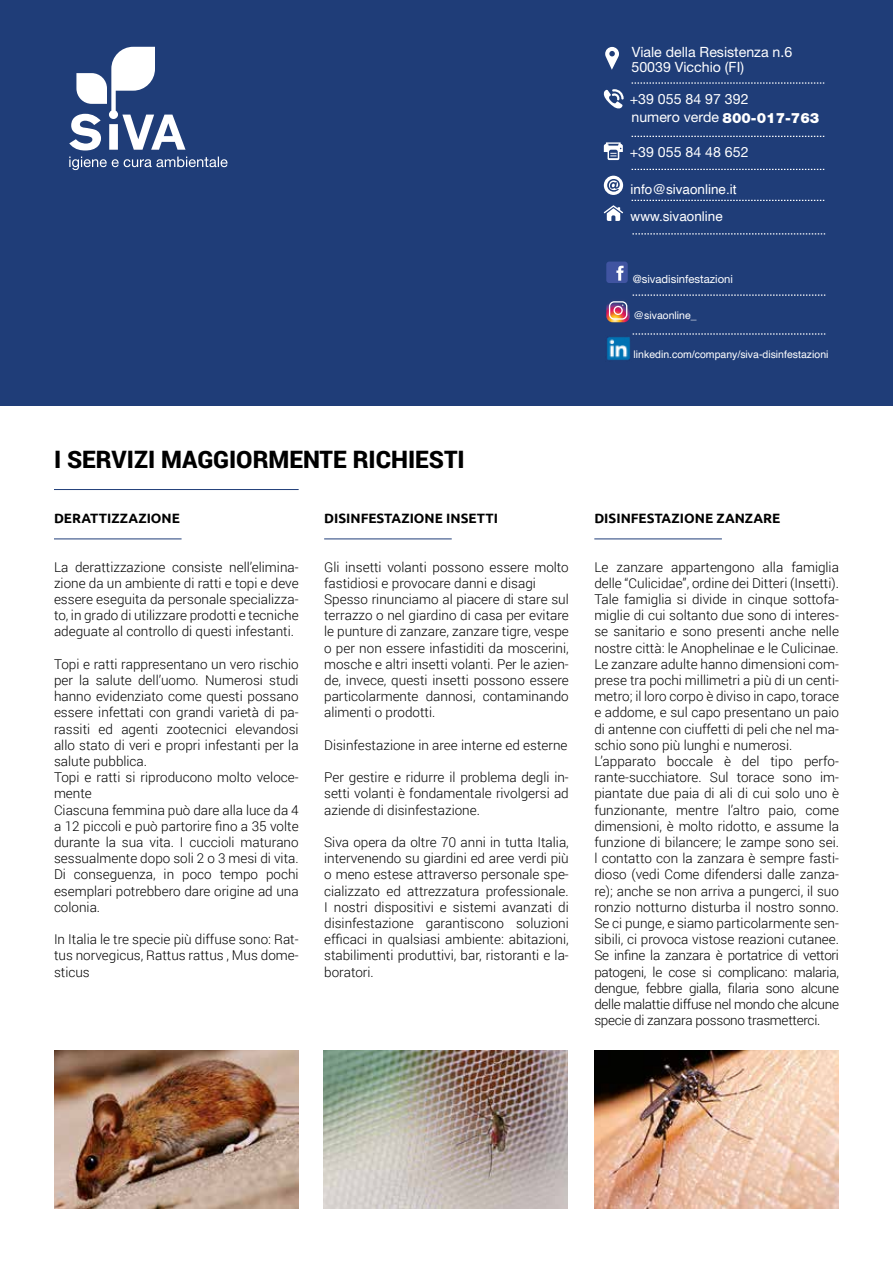
<style>
.page{position:relative;width:893px;height:1263px;background:#fff}
.page>*{position:absolute;margin:0;border:0;box-sizing:border-box;transform-origin:0 0}
.t1{font:900 24px "Roboto";color:#000}
.t2{font:14.1px/15.6px "Helvetica Neue";color:#fff}
.t3{font:300 13.5px/16.2px "Roboto";color:#000;text-align:justify}
.t4{font:700 13.5px "Ubuntu";color:#000}
.t5{font:13.5px/27.6px "Helvetica";color:#fff}
.t6{font:11.25px "Helvetica Neue";color:#fff}
.t7{font:10.5px "Helvetica";color:#fff}
.s1{font-weight:900}
</style>
<div class="page">
<div style="left:0;top:0;width:893px;height:405px;background:#1f3d78"></div>
<svg style="left:69px;top:47px;width:117px;height:103px"></svg>
<svg style="left:69px;top:157px;width:159px;height:13px"></svg>
<svg style="left:604px;top:142px;width:19px;height:18px"></svg>
<svg style="left:603px;top:89px;width:21px;height:20px"></svg>
<svg style="left:604px;top:176px;width:19px;height:19px"></svg>
<svg style="left:605px;top:47px;width:14px;height:23px"></svg>
<svg style="left:603px;top:205px;width:20px;height:16px"></svg>
<svg style="left:632px;top:82px;width:192px;height:2px"></svg>
<svg style="left:632px;top:136px;width:192px;height:1px"></svg>
<svg style="left:632px;top:169px;width:192px;height:1px"></svg>
<svg style="left:632px;top:200px;width:192px;height:1px"></svg>
<div style="left:606px;top:262px;width:22px;height:21px;background:#4054a1;border-radius:3px"></div>
<svg style="left:616px;top:266px;width:8px;height:15px"></svg>
<svg style="left:632px;top:233px;width:193px;height:1px"></svg>
<svg style="left:606px;top:294px;width:219px;height:28px"></svg>
<svg style="left:633px;top:333px;width:192px;height:2px"></svg>
<img style="left:607px;top:337px;width:23px;height:23px">
<hr style="left:54px;top:489px;width:245px;height:1px;background:#1f3d78">
<hr style="left:54px;top:539px;width:128px;height:1px;background:#1f3d78">
<hr style="left:324px;top:539px;width:128px;height:1px;background:#1f3d78">
<hr style="left:594px;top:539px;width:128px;height:1px;background:#1f3d78">
<img style="left:54px;top:1050px;width:245px;height:159px">
<img style="left:323px;top:1050px;width:245px;height:159px">
<img style="left:594px;top:1050px;width:245px;height:159px">
<p class="t2" style="left:631px;top:44px;width:162px">Viale della Resistenza n.6<br>50039 Vicchio (FI)</p>
<p class="t2" style="left:630px;top:91px;width:120px">+39 055 84 97 392</p>
<p class="t2" style="left:631px;top:109px;width:189px">numero verde <span class="s1">800-017-763</span></p>
<p class="t2" style="left:630px;top:144px;width:120px">+39 055 84 48 652</p>
<p class="t5" style="left:631px;top:176px;width:107px">info@sivaonline.it www.sivaonline</p>
<p class="t6" style="left:633px;top:272px;width:102px">@sivadisinfestazioni</p>
<p class="t7" style="left:634px;top:308px;width:65px">@sivaonline_</p>
<p class="t7" style="left:634px;top:346px;width:196px">linkedin.com/company/siva-disinfestazioni</p>
<h1 class="t1" style="left:54px;top:443px;width:412px">I SERVIZI MAGGIORMENTE RICHIESTI</h1>
<p class="t4" style="left:54px;top:510px;width:127px">DERATTIZZAZIONE</p>
<p class="t3" style="left:54px;top:558px;width:246px">La derattizzazione consiste nell’elimina&shy;zione da un ambiente di ratti e topi e deve essere eseguita da personale specializza&shy;to, in grado di utilizzare prodotti e tecniche adeguate al controllo di questi infestanti.</p>
<p class="t3" style="left:54px;top:655px;width:246px;text-align:left">Topi e ratti rappresentano un vero rischio per la salute dell’uomo. Numerosi studi hanno evidenziato come questi possano essere infettati con grandi varietà di pa&shy;rassiti ed agenti zootecnici elevandosi allo stato di veri e propri infestanti per la salute pubblica.<br>Topi e ratti si riproducono molto veloce&shy;mente<br>Ciascuna femmina può dare alla luce da 4 a 12 piccoli e può partorire fino a 35 volte durante la sua vita. I cuccioli maturano sessualmente dopo soli 2 o 3 mesi di vita.<br>Di conseguenza, in poco tempo pochi esemplari potrebbero dare origine ad una colonia.</p>
<p class="t3" style="left:54px;top:931px;width:246px">In Italia le tre specie più diffuse sono: Rat&shy;tus norvegicus, Rattus rattus , Mus dome&shy;sticus</p>
<p class="t4" style="left:324px;top:510px;width:175px">DISINFESTAZIONE INSETTI</p>
<p class="t3" style="left:324px;top:558px;width:246px;text-align:left">Gli insetti volanti possono essere molto fastidiosi e provocare danni e disagi Spesso rinunciamo al piacere di stare sul terrazzo o nel giardino di casa per evitare le punture di zanzare, zanzare tigre, vespe o per non essere infastiditi da moscerini, mosche e altri insetti volanti. Per le azien&shy;de, invece, questi insetti possono essere particolarmente dannosi, contaminando alimenti o prodotti.</p>
<p class="t3" style="left:324px;top:736px;width:245px">Disinfestazione in aree interne ed esterne</p>
<p class="t3" style="left:324px;top:769px;width:246px">Per gestire e ridurre il problema degli in&shy;setti volanti è fondamentale rivolgersi ad aziende di disinfestazione.</p>
<p class="t3" style="left:324px;top:833px;width:246px">Siva opera da oltre 70 anni in tutta Italia, intervenendo su giardini ed aree verdi più o meno estese attraverso personale spe&shy;cializzato ed attrezzatura professionale.<br>I nostri dispositivi e sistemi avanzati di disinfestazione garantiscono soluzioni efficaci in qualsiasi ambiente: abitazioni, stabilimenti produttivi, bar, ristoranti e la&shy;boratori.</p>
<p class="t4" style="left:594px;top:510px;width:188px">DISINFESTAZIONE ZANZARE</p>
<p class="t3" style="left:594px;top:558px;width:246px;text-align:left">Le zanzare appartengono alla famiglia delle “Culicidae”, ordine dei Ditteri (Insetti).<br>Tale famiglia si divide in cinque sottofa&shy;miglie di cui soltanto due sono di interes&shy;se sanitario e sono presenti anche nelle nostre città: le Anophelinae e le Culicinae.<br>Le zanzare adulte hanno dimensioni com&shy;prese tra pochi millimetri a più di un centi&shy;metro; il loro corpo è diviso in capo, torace e addome, e sul capo presentano un paio di antenne con ciuffetti di peli che nel ma&shy;schio sono più lunghi e numerosi.<br>L’apparato boccale è del tipo perfo&shy;rante-succhiatore. Sul torace sono im&shy;piantate due paia di ali di cui solo uno è funzionante, mentre l’altro paio, come dimensioni, è molto ridotto, e assume la funzione di bilancere; le zampe sono sei. l contatto con la zanzara è sempre fasti&shy;dioso (vedi Come difendersi dalle zanza&shy;re); anche se non arriva a pungerci, il suo ronzio notturno disturba il nostro sonno.<br>Se ci punge, e siamo particolarmente sen&shy;sibili, ci provoca vistose reazioni cutanee.<br>Se infine la zanzara è portatrice di vettori patogeni, le cose si complicano: malaria, dengue, febbre gialla, filaria sono alcune delle malattie diffuse nel mondo che alcune specie di zanzara possono trasmetterci.</p>
</div>
